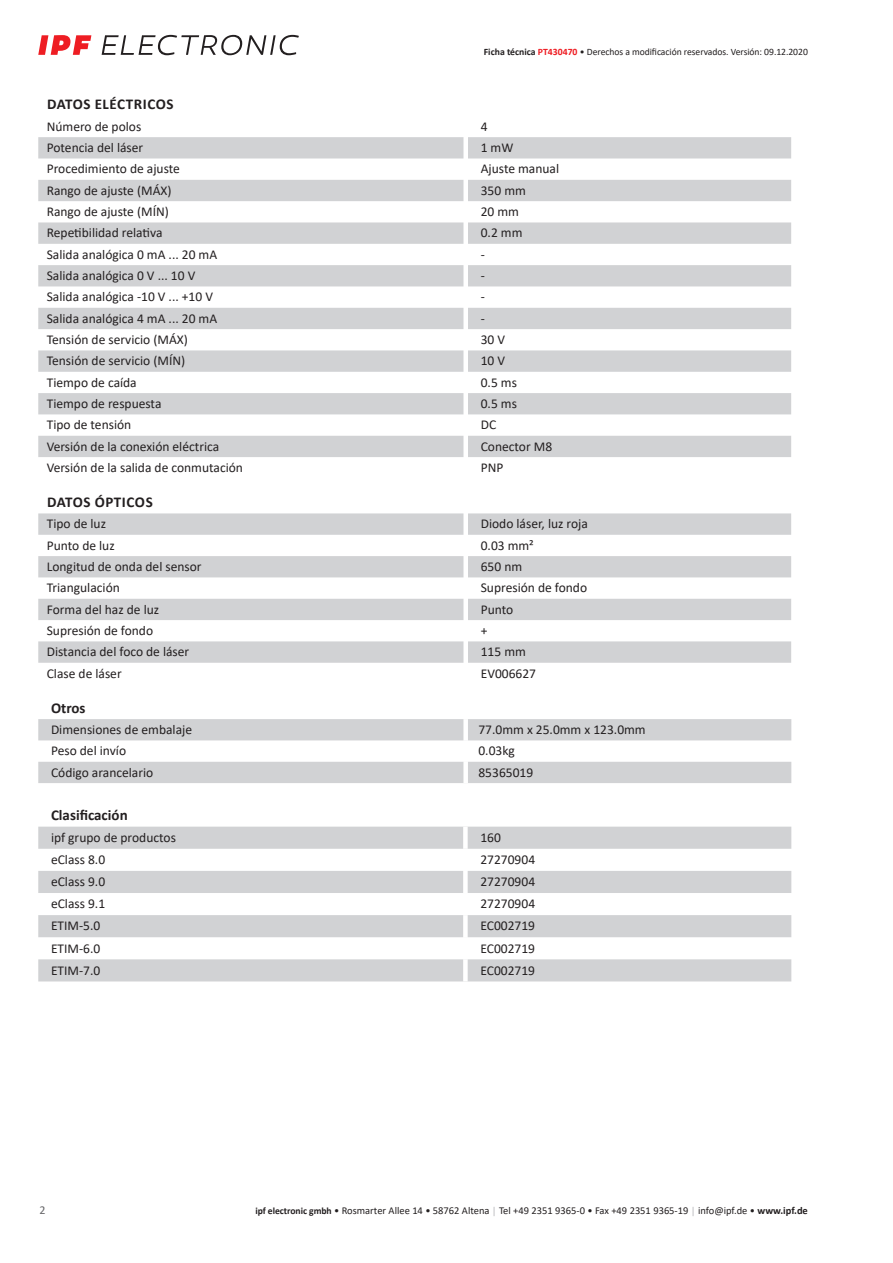
<style>
.page{position:relative;width:893px;height:1263px;background:#fff}
.page>*{position:absolute;margin:0;border:0;box-sizing:border-box;transform-origin:0 0}
.t1{font:700 15px "Calibri";letter-spacing:.04em;color:#231f20}
.t2{font:700 15px "Calibri";letter-spacing:.015em;color:#231f20}
.t3{font:13.5px "Calibri";color:#231f20}
.t4{font:12px "Calibri";color:#636366}
.t5{font:10.5px "Calibri";color:#231f20}
.t6{font:9.75px "Calibri";letter-spacing:-.005em;color:#231f20}
.s1{font-weight:700}
.s2{font-weight:700;color:#ee1d23}
.s3{font-weight:700;font-size:9.75px}
.s4{font-size:9.75px;color:#a8a9ad}
</style>
<div class="page">
<svg style="left:102px;top:35px;width:197px;height:20px"></svg>
<svg style="left:38px;top:35px;width:53px;height:20px"></svg>
<svg style="left:38px;top:137px;width:753px;height:320px;fill:#d1d2d4"></svg>
<svg style="left:38px;top:513px;width:753px;height:150px;fill:#d1d2d4"></svg>
<svg style="left:38px;top:719px;width:753px;height:64px;fill:#d1d2d4"></svg>
<div style="left:463px;top:719px;width:5px;height:21px;background:#fff"></div>
<div style="left:463px;top:740px;width:5px;height:22px;background:#fff"></div>
<div style="left:463px;top:762px;width:5px;height:21px;background:#fff"></div>
<svg style="left:38px;top:827px;width:753px;height:154px;fill:#d1d2d4"></svg>
<div style="left:463px;top:827px;width:5px;height:22px;background:#fff"></div>
<div style="left:463px;top:849px;width:5px;height:22px;background:#fff"></div>
<div style="left:463px;top:871px;width:5px;height:22px;background:#fff"></div>
<div style="left:463px;top:893px;width:5px;height:22px;background:#fff"></div>
<div style="left:463px;top:915px;width:5px;height:22px;background:#fff"></div>
<div style="left:463px;top:937px;width:5px;height:22px;background:#fff"></div>
<div style="left:463px;top:959px;width:5px;height:22px;background:#fff"></div>
<p class="t6" style="left:484px;top:45px;width:326px"><span class="s1">Ficha técnica</span> <span class="s2">PT430470</span> • Derechos a modificación reservados. Versión: 09.12.2020</p>
<p class="t1" style="left:47px;top:94px;width:128px">DATOS ELÉCTRICOS</p>
<p class="t3" style="left:47px;top:117px;width:96px">Número de polos</p>
<p class="t3" style="left:481px;top:117px;width:8px">4</p>
<p class="t3" style="left:47px;top:138px;width:98px">Potencia del láser</p>
<p class="t3" style="left:481px;top:138px;width:34px">1 mW</p>
<p class="t3" style="left:47px;top:160px;width:135px">Procedimiento de ajuste</p>
<p class="t3" style="left:481px;top:160px;width:80px">Ajuste manual</p>
<p class="t3" style="left:47px;top:181px;width:126px">Rango de ajuste (MÁX)</p>
<p class="t3" style="left:481px;top:181px;width:47px">350 mm</p>
<p class="t3" style="left:47px;top:202px;width:124px">Rango de ajuste (MÍN)</p>
<p class="t3" style="left:481px;top:202px;width:40px">20 mm</p>
<p class="t3" style="left:47px;top:224px;width:117px">Repetibilidad relativa</p>
<p class="t3" style="left:481px;top:224px;width:43px">0.2 mm</p>
<p class="t3" style="left:47px;top:245px;width:172px">Salida analógica 0 mA ... 20 mA</p>
<p class="t3" style="left:481px;top:245px;width:6px">-</p>
<p class="t3" style="left:47px;top:266px;width:150px">Salida analógica 0 V ... 10 V</p>
<p class="t3" style="left:481px;top:266px;width:6px">-</p>
<p class="t3" style="left:47px;top:288px;width:168px">Salida analógica -10 V ... +10 V</p>
<p class="t3" style="left:481px;top:288px;width:6px">-</p>
<p class="t3" style="left:47px;top:309px;width:172px">Salida analógica 4 mA ... 20 mA</p>
<p class="t3" style="left:481px;top:309px;width:6px">-</p>
<p class="t3" style="left:47px;top:330px;width:143px">Tensión de servicio (MÁX)</p>
<p class="t3" style="left:481px;top:330px;width:26px">30 V</p>
<p class="t3" style="left:47px;top:352px;width:140px">Tensión de servicio (MÍN)</p>
<p class="t3" style="left:481px;top:352px;width:26px">10 V</p>
<p class="t3" style="left:47px;top:373px;width:92px">Tiempo de caída</p>
<p class="t3" style="left:481px;top:373px;width:38px">0.5 ms</p>
<p class="t3" style="left:47px;top:394px;width:116px">Tiempo de respuesta</p>
<p class="t3" style="left:481px;top:394px;width:38px">0.5 ms</p>
<p class="t3" style="left:47px;top:416px;width:86px">Tipo de tensión</p>
<p class="t3" style="left:481px;top:416px;width:17px">DC</p>
<p class="t3" style="left:47px;top:437px;width:174px">Versión de la conexión eléctrica</p>
<p class="t3" style="left:481px;top:437px;width:73px">Conector M8</p>
<p class="t3" style="left:47px;top:458px;width:198px">Versión de la salida de conmutación</p>
<p class="t3" style="left:481px;top:458px;width:24px">PNP</p>
<p class="t1" style="left:47px;top:491px;width:107px">DATOS ÓPTICOS</p>
<p class="t3" style="left:47px;top:514px;width:61px">Tipo de luz</p>
<p class="t3" style="left:481px;top:514px;width:109px">Diodo láser, luz roja</p>
<p class="t3" style="left:47px;top:536px;width:69px">Punto de luz</p>
<p class="t3" style="left:481px;top:536px;width:55px">0.03 mm²</p>
<p class="t3" style="left:47px;top:557px;width:156px">Longitud de onda del sensor</p>
<p class="t3" style="left:481px;top:557px;width:43px">650 nm</p>
<p class="t3" style="left:47px;top:578px;width:75px">Triangulación</p>
<p class="t3" style="left:481px;top:578px;width:108px">Supresión de fondo</p>
<p class="t3" style="left:47px;top:600px;width:114px">Forma del haz de luz</p>
<p class="t3" style="left:481px;top:600px;width:34px">Punto</p>
<p class="t3" style="left:47px;top:621px;width:108px">Supresión de fondo</p>
<p class="t3" style="left:481px;top:621px;width:8px">+</p>
<p class="t3" style="left:47px;top:642px;width:144px">Distancia del foco de láser</p>
<p class="t3" style="left:481px;top:642px;width:47px">115 mm</p>
<p class="t3" style="left:47px;top:664px;width:76px">Clase de láser</p>
<p class="t3" style="left:481px;top:664px;width:57px">EV006627</p>
<p class="t2" style="left:51px;top:697px;width:36px">Otros</p>
<p class="t3" style="left:51px;top:720px;width:143px">Dimensiones de embalaje</p>
<p class="t3" style="left:478px;top:720px;width:169px">77.0mm x 25.0mm x 123.0mm</p>
<p class="t3" style="left:51px;top:741px;width:77px">Peso del invío</p>
<p class="t3" style="left:478px;top:741px;width:38px">0.03kg</p>
<p class="t3" style="left:51px;top:763px;width:104px">Código arancelario</p>
<p class="t3" style="left:478px;top:763px;width:56px">85365019</p>
<p class="t2" style="left:51px;top:805px;width:78px">Clasificación</p>
<p class="t3" style="left:51px;top:828px;width:126px">ipf grupo de productos</p>
<p class="t3" style="left:480px;top:828px;width:22px">160</p>
<p class="t3" style="left:51px;top:850px;width:56px">eClass 8.0</p>
<p class="t3" style="left:480px;top:850px;width:56px">27270904</p>
<p class="t3" style="left:51px;top:872px;width:56px">eClass 9.0</p>
<p class="t3" style="left:480px;top:872px;width:56px">27270904</p>
<p class="t3" style="left:51px;top:894px;width:56px">eClass 9.1</p>
<p class="t3" style="left:480px;top:894px;width:56px">27270904</p>
<p class="t3" style="left:51px;top:916px;width:51px">ETIM-5.0</p>
<p class="t3" style="left:480px;top:916px;width:56px">EC002719</p>
<p class="t3" style="left:51px;top:939px;width:51px">ETIM-6.0</p>
<p class="t3" style="left:480px;top:939px;width:56px">EC002719</p>
<p class="t3" style="left:51px;top:961px;width:51px">ETIM-7.0</p>
<p class="t3" style="left:480px;top:961px;width:56px">EC002719</p>
<p class="t4" style="left:39px;top:1201px;width:8px">2</p>
<p class="t5" style="left:255px;top:1203px;width:554px"><span class="s3">ipf electronic gmbh</span> • Rosmarter Allee 14 • 58762 Altena <span class="s4">│</span> Tel +49 2351 9365-0 • Fax +49 2351 9365-19 <span class="s4">│</span> info@ipf.de • <span class="s1">www.ipf.de</span></p>
</div>
